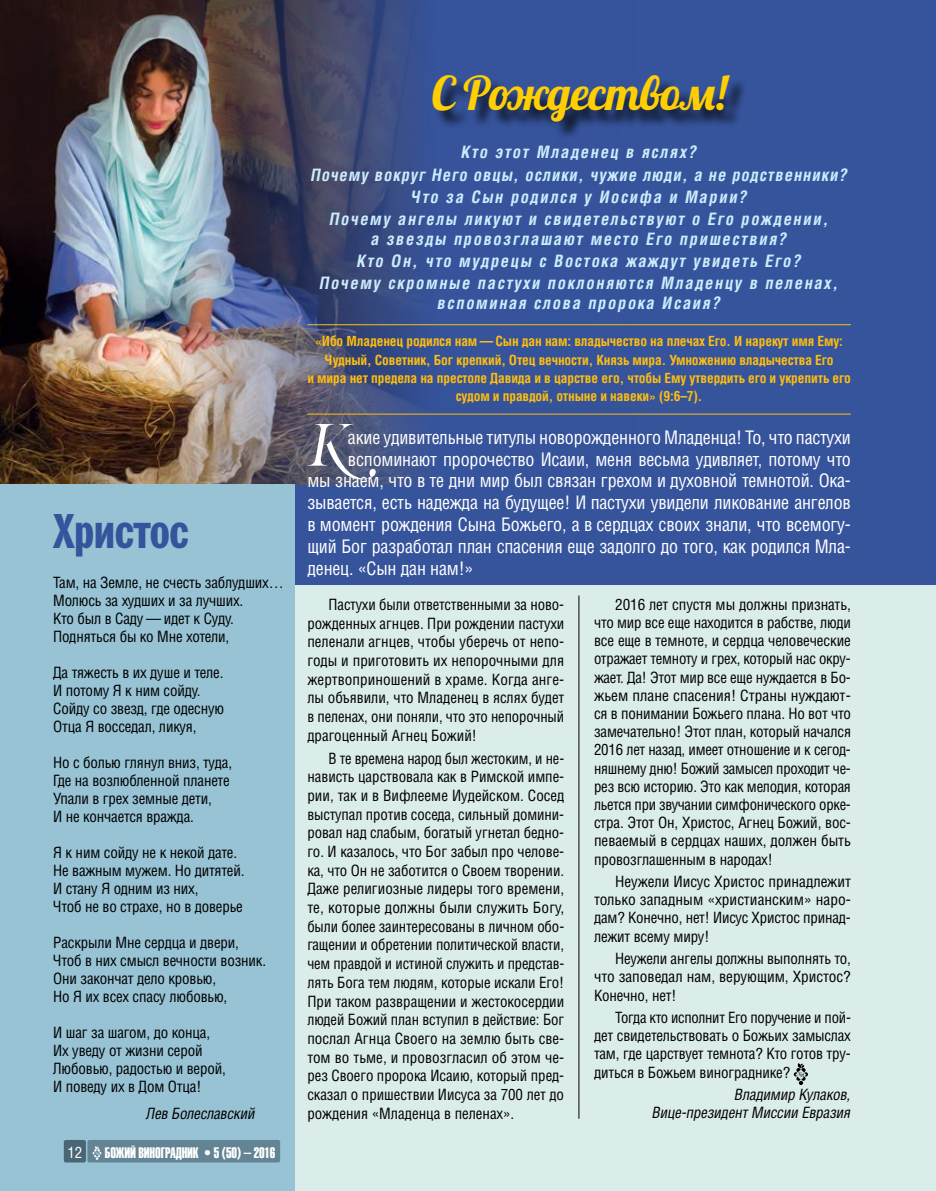
<style>
.page{position:relative;width:936px;height:1191px;background:#fff}
.page>*{position:absolute;margin:0;border:0;box-sizing:border-box;transform-origin:0 0}
.t1{font:61.8px "PF Regal Swash Pro";color:#fff}
.t2{font:49.5px "Franklin Gothic Demi Cmp C";letter-spacing:-.01em;color:#36549c}
.t3{font:46.5px "Lobster";letter-spacing:-.01em;color:#ffcf01}
.t4{font:18px "AG Letterica Condensed C";letter-spacing:-.01em;color:#fff}
.t5{font:italic 700 16.5px/22px "AG Letterica Condensed C";letter-spacing:.1em;color:#ccecfc;text-align:center}
.t6{font:italic 700 16.5px/22px "AG Letterica Condensed C";letter-spacing:.08em;color:#ccecfc;text-align:center}
.t7{font:15px/18.8px "AG Letterica Condensed C";letter-spacing:-.01em;color:#000;text-align:justify}
.t8{font:italic 15px/18.1px "AG Letterica Condensed C";letter-spacing:-.01em;color:#000;text-align:right}
.t9{font:15px "Helios Extra Compressed C";letter-spacing:-.01em;color:#fff}
.t10{font:15px "AG Letterica Condensed C";color:#fff}
.t11{font:700 13.5px/18.1px "AG Letterica Condensed C";letter-spacing:-.01em;color:#febe10;text-align:center}
.s1{font-style:inherit}
</style>
<div class="page">
<div style="left:78px;top:0;width:857px;height:585px;background:#36549c"></div>
<div style="left:78px;top:585px;width:857px;height:606px;background:#dbedeb"></div>
<img style="left:0;top:0;width:635px;height:485px">
<div style="left:0;top:485px;width:294px;height:706px;background:#97c3d5"></div>
<hr style="left:307px;top:324px;width:543px;height:1px;background:#febe10">
<hr style="left:307px;top:414px;width:543px;height:1px;background:#febe10">
<svg style="left:793px;top:1063px;width:15px;height:22px"></svg>
<hr style="left:578px;top:595px;width:1px;height:523px;background:#000">
<div style="left:435px;top:78px;width:312px;height:62px;background:#000;opacity:.75"></div>
<div style="left:87px;top:1140px;width:193px;height:22px;background:#628494;border-radius:2px"></div>
<div style="left:64px;top:1140px;width:22px;height:22px;background:#486675;border-radius:2px"></div>
<svg style="left:92px;top:1146px;width:9px;height:13px"></svg>
<h2 class="t2" style="left:53px;top:503px;width:137px">Христос</h2>
<p class="t7" style="left:53px;top:573px;width:232px;line-height:18px;text-align:left">Там, на Земле, не счесть заблудших…<br>Молюсь за худших и за лучших.<br>Кто был в Саду — идет к Суду.<br>Подняться бы ко Мне хотели,</p>
<p class="t7" style="left:53px;top:663px;width:173px;line-height:18px;text-align:left">Да тяжесть в их душе и теле.<br>И потому Я к ним сойду.<br>Сойду со звезд, где одесную<br>Отца Я восседал, ликуя,</p>
<p class="t7" style="left:53px;top:753px;width:180px;line-height:18px;text-align:left">Но с болью глянул вниз, туда,<br>Где на возлюбленной планете<br>Упали в грех земные дети,<br>И не кончается вражда.</p>
<p class="t7" style="left:53px;top:843px;width:193px;line-height:18px;text-align:left">Я к ним сойду не к некой дате.<br>Не важным мужем. Но дитятей.<br>И стану Я одним из них,<br>Чтоб не во страхе, но в доверье</p>
<p class="t7" style="left:53px;top:933px;width:214px;line-height:18px;text-align:left">Раскрыли Мне сердца и двери,<br>Чтоб в них смысл вечности возник.<br>Они закончат дело кровью,<br>Но Я их всех спасу любовью,</p>
<p class="t7" style="left:53px;top:1023px;width:174px;line-height:18px;text-align:left">И шаг за шагом, до конца,<br>Их уведу от жизни серой<br>Любовью, радостью и верой,<br>И поведу их в Дом Отца!</p>
<p class="t8" style="left:146px;top:1104px;width:110px">Лев Болеславский</p>
<p class="t10" style="left:67px;top:1143px;width:16px">12</p>
<p class="t9" style="left:105px;top:1143px;width:172px">БОЖИЙ ВИНОГРАДНИК <span class="s1">• 5 (50) – 2016</span></p>
<h3 class="t3" style="left:431px;top:64px;width:296px">С Рождеством!</h3>
<p class="t6" style="left:311px;top:141px;width:538px">Кто этот Младенец в яслях?<br>Почему вокруг Него овцы, ослики, чужие люди, а не родственники?<br>Что за Сын родился у Иосифа и Марии?<br>Почему ангелы ликуют и свидетельствуют о Его рождении,</p>
<p class="t5" style="left:319px;top:227px;width:520px">а звезды провозглашают место Его пришествия?<br>Кто Он, что мудрецы с Востока жаждут увидеть Его?<br>Почему скромные пастухи поклоняются Младенцу в пеленах,</p>
<p class="t5" style="left:437px;top:292px;width:284px">вспоминая слова пророка Исаия?</p>
<p class="t11" style="left:307px;top:332px;width:545px">«Ибо Младенец родился нам — Сын дан нам: владычество на плечах Его. И нарекут имя Ему:<br>Чудный, Советник, Бог крепкий, Отец вечности, Князь мира. Умножению владычества Его<br>и мира нет предела на престоле Давида и в царстве его, чтобы Ему утвердить его и укрепить его судом и правдой, отныне и навеки» (9:6–7).</p>
<h1 class="t1" style="left:308px;top:408px;width:40px">К</h1>
<p class="t4" style="left:348px;top:427px;width:504px">акие удивительные титулы новорожденного Младенца! То, что пастухи</p>
<p class="t4" style="left:348px;top:448px;width:504px">вспоминают пророчество Исаии, меня весьма удивляет, потому что</p>
<p class="t4" style="left:307px;top:470px;width:545px">мы знаем, что в те дни мир был связан грехом и духовной темнотой. Ока-</p>
<p class="t4" style="left:307px;top:492px;width:545px">зывается, есть надежда на будущее! И пастухи увидели ликование ангелов</p>
<p class="t4" style="left:307px;top:514px;width:545px">в момент рождения Сына Божьего, а в сердцах своих знали, что всемогу-</p>
<p class="t4" style="left:307px;top:535px;width:545px">щий Бог разработал план спасения еще задолго до того, как родился Мла-</p>
<p class="t4" style="left:307px;top:557px;width:167px">денец. «Сын дан нам!»</p>
<p class="t7" style="left:307px;top:595px;width:258px;text-indent:21px">Пастухи были ответственными за ново&shy;рожденных агнцев. При рождении пастухи пеленали агнцев, чтобы уберечь от непо&shy;годы и приготовить их непорочными для жертвоприношений в храме. Когда анге&shy;лы объявили, что Младенец в яслях будет в пеленах, они поняли, что это непорочный драгоценный Агнец Божий!</p>
<p class="t7" style="left:307px;top:748px;width:258px;text-indent:21px">В те времена народ был жестоким, и не&shy;нависть царствовала как в Римской импе&shy;рии, так и в Вифлееме Иудейском. Сосед выступал против соседа, сильный домини&shy;ровал над слабым, богатый угнетал бедно&shy;го. И казалось, что Бог забыл про челове&shy;ка, что Он не заботится о Своем творении.<br>Даже религиозные лидеры того времени, те, которые должны были служить Богу, были более заинтересованы в личном обо&shy;гащении и обретении политической власти, чем правдой и истиной служить и представ&shy;лять Бога тем людям, которые искали Его!<br>При таком развращении и жестокосердии людей Божий план вступил в действие: Бог послал Агнца Своего на землю быть све&shy;том во тьме, и провозгласил об этом че&shy;рез Своего пророка Исаию, который пред&shy;сказал о пришествии Иисуса за 700 лет до рождения «Младенца в пеленах».</p>
<p class="t7" style="left:594px;top:595px;width:258px;line-height:18.1px;text-indent:21px">2016 лет спустя мы должны признать, что мир все еще находится в рабстве, люди все еще в темноте, и сердца человеческие отражает темноту и грех, который нас окру&shy;жает. Да! Этот мир все еще нуждается в Бо&shy;жьем плане спасения! Страны нуждают&shy;ся в понимании Божьего плана. Но вот что замечательно! Этот план, который начался 2016 лет назад, имеет отношение и к сегод&shy;няшнему дню! Божий замысел проходит че&shy;рез всю историю. Это как мелодия, которая льется при звучании симфонического орке&shy;стра. Этот Он, Христос, Агнец Божий, вос&shy;певаемый в сердцах наших, должен быть провозглашенным в народах!</p>
<p class="t7" style="left:594px;top:872px;width:258px;line-height:18.1px;text-indent:21px">Неужели Иисус Христос принадлежит только западным «христианским» наро&shy;дам? Конечно, нет! Иисус Христос принад&shy;лежит всему миру!</p>
<p class="t7" style="left:594px;top:949px;width:258px;line-height:18.1px;text-indent:21px">Неужели ангелы должны выполнять то, что заповедал нам, верующим, Христос?<br>Конечно, нет!</p>
<p class="t7" style="left:594px;top:1008px;width:258px;line-height:18.1px;text-indent:21px">Тогда кто исполнит Его поручение и пой&shy;дет свидетельствовать о Божьих замыслах там, где царствует темнота? Кто готов тру&shy;диться в Божьем винограднике?</p>
<p class="t8" style="left:652px;top:1085px;width:200px">Владимир Кулаков,<br>Вице-президент Миссии Евразия</p>
</div>
